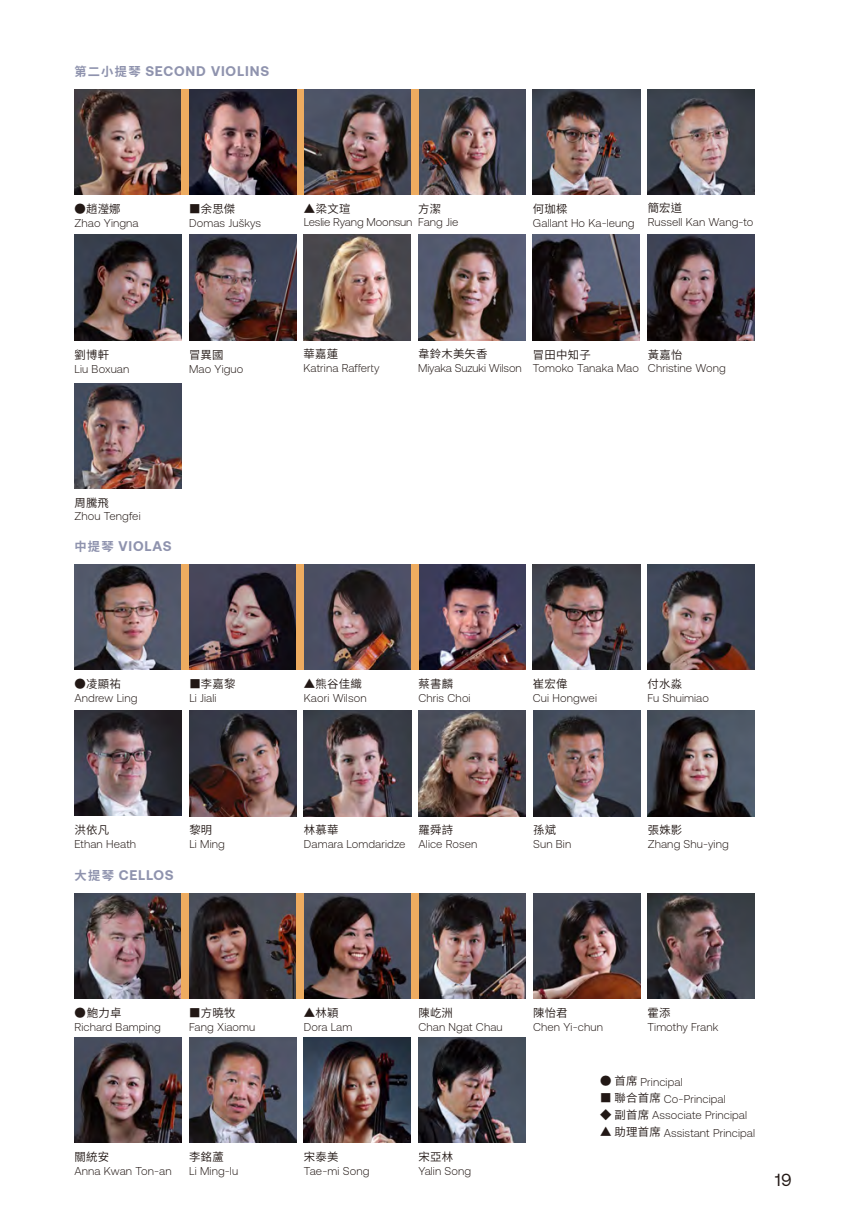
<style>
.page{position:relative;width:844px;height:1226px;background:#fff}
.page>*{position:absolute;margin:0;border:0;box-sizing:border-box;transform-origin:0 0}
.t1{font:17.5px "Aeonik";color:#221815}
.t2{font:700 14px "Aeonik";letter-spacing:.06em;color:#8f93ae}
.t3{font:300 11.38px "Aeonik";letter-spacing:.01em;color:#221815}
.t4{font:600 11.38px "Noto Sans CJ Ktc";letter-spacing:.02em;color:#221815}
.t5{font:300 11.38px "Aeonik";letter-spacing:-.01em;color:#221815}
.s1{font-family:"Noto Sans HK";font-size:12.25px}
.s2{font-family:"Noto Sans CJ Ktc";font-weight:600}
</style>
<div class="page">
<img style="left:74px;top:89px;width:107px;height:106px">
<img style="left:74px;top:383px;width:107px;height:105px">
<img style="left:303px;top:89px;width:107px;height:106px">
<img style="left:189px;top:235px;width:107px;height:105px">
<img style="left:418px;top:89px;width:107px;height:106px">
<img style="left:532px;top:89px;width:108px;height:106px">
<img style="left:647px;top:235px;width:107px;height:105px">
<img style="left:647px;top:89px;width:107px;height:105px">
<img style="left:303px;top:235px;width:107px;height:105px">
<img style="left:418px;top:235px;width:107px;height:105px">
<img style="left:532px;top:235px;width:107px;height:105px">
<img style="left:74px;top:564px;width:107px;height:105px">
<img style="left:304px;top:710px;width:107px;height:106px">
<img style="left:304px;top:564px;width:107px;height:105px">
<img style="left:189px;top:564px;width:107px;height:105px">
<img style="left:418px;top:710px;width:107px;height:106px">
<img style="left:532px;top:564px;width:108px;height:105px">
<img style="left:418px;top:564px;width:107px;height:105px">
<img style="left:533px;top:710px;width:107px;height:106px">
<img style="left:647px;top:564px;width:107px;height:105px">
<img style="left:647px;top:710px;width:107px;height:106px">
<img style="left:74px;top:710px;width:107px;height:105px">
<img style="left:189px;top:710px;width:107px;height:106px">
<div style="left:181px;top:564px;width:8px;height:105px;background:#eeac60"></div>
<div style="left:181px;top:89px;width:8px;height:106px;background:#eeac60"></div>
<div style="left:410px;top:89px;width:8px;height:106px;background:#eeac60"></div>
<div style="left:296px;top:89px;width:7px;height:106px;background:#eeac60"></div>
<div style="left:411px;top:564px;width:7px;height:105px;background:#eeac60"></div>
<div style="left:296px;top:564px;width:8px;height:105px;background:#eeac60"></div>
<img style="left:189px;top:893px;width:107px;height:105px">
<img style="left:75px;top:893px;width:107px;height:105px">
<img style="left:74px;top:1037px;width:108px;height:105px">
<img style="left:304px;top:893px;width:107px;height:105px">
<img style="left:189px;top:1037px;width:107px;height:105px">
<img style="left:418px;top:893px;width:107px;height:105px">
<img style="left:418px;top:1037px;width:107px;height:105px">
<img style="left:533px;top:893px;width:107px;height:105px">
<img style="left:647px;top:893px;width:107px;height:105px">
<img style="left:304px;top:1037px;width:107px;height:105px">
<div style="left:182px;top:893px;width:7px;height:105px;background:#eeac60"></div>
<div style="left:296px;top:893px;width:8px;height:105px;background:#eeac60"></div>
<div style="left:411px;top:893px;width:7px;height:105px;background:#eeac60"></div>
<img style="left:74px;top:235px;width:107px;height:105px">
<img style="left:189px;top:89px;width:107px;height:106px">
<p class="t2" style="left:74px;top:63px;width:196px"><span class="s1">第二小提琴</span> SECOND VIOLINS</p>
<p class="t4" style="left:74px;top:202px;width:48px">●趙瀅娜</p>
<p class="t3" style="left:74px;top:216px;width:66px">Zhao Yingna</p>
<p class="t4" style="left:74px;top:348px;width:36px">劉博軒</p>
<p class="t3" style="left:74px;top:362px;width:56px">Liu Boxuan</p>
<p class="t4" style="left:189px;top:202px;width:48px">■余思傑</p>
<p class="t3" style="left:189px;top:216px;width:73px">Domas Juškys</p>
<p class="t4" style="left:303px;top:202px;width:48px">▲梁文瑄</p>
<p class="t5" style="left:303px;top:216px;width:110px">Leslie Ryang Moonsun</p>
<p class="t4" style="left:418px;top:202px;width:24px">方潔</p>
<p class="t3" style="left:418px;top:216px;width:42px">Fang Jie</p>
<p class="t4" style="left:533px;top:202px;width:36px">何珈樑</p>
<p class="t3" style="left:533px;top:217px;width:103px">Gallant Ho Ka-leung</p>
<p class="t4" style="left:647px;top:201px;width:36px">簡宏道</p>
<p class="t3" style="left:647px;top:216px;width:107px">Russell Kan Wang-to</p>
<p class="t4" style="left:189px;top:348px;width:36px">冒異國</p>
<p class="t3" style="left:189px;top:362px;width:56px">Mao Yiguo</p>
<p class="t4" style="left:303px;top:348px;width:36px">華嘉蓮</p>
<p class="t3" style="left:303px;top:362px;width:77px">Katrina Rafferty</p>
<p class="t4" style="left:418px;top:348px;width:71px">韋鈴木美矢香</p>
<p class="t5" style="left:418px;top:362px;width:105px">Miyaka Suzuki Wilson</p>
<p class="t4" style="left:532px;top:348px;width:59px">冒田中知子</p>
<p class="t3" style="left:532px;top:362px;width:108px">Tomoko Tanaka Mao</p>
<p class="t4" style="left:647px;top:348px;width:36px">黃嘉怡</p>
<p class="t3" style="left:647px;top:362px;width:79px">Christine Wong</p>
<p class="t4" style="left:74px;top:496px;width:36px">周騰飛</p>
<p class="t3" style="left:74px;top:510px;width:68px">Zhou Tengfei</p>
<p class="t2" style="left:74px;top:538px;width:99px"><span class="s1">中提琴</span> VIOLAS</p>
<p class="t4" style="left:74px;top:677px;width:48px">●凌顯祐</p>
<p class="t3" style="left:74px;top:691px;width:64px">Andrew Ling</p>
<p class="t4" style="left:189px;top:677px;width:48px">■李嘉黎</p>
<p class="t3" style="left:189px;top:691px;width:29px">Li Jiali</p>
<p class="t4" style="left:74px;top:823px;width:36px">洪依凡</p>
<p class="t3" style="left:74px;top:838px;width:63px">Ethan Heath</p>
<p class="t2" style="left:75px;top:866px;width:101px"><span class="s1">大提琴</span> CELLOS</p>
<p class="t4" style="left:189px;top:823px;width:24px">黎明</p>
<p class="t3" style="left:189px;top:838px;width:37px">Li Ming</p>
<p class="t4" style="left:304px;top:677px;width:59px">▲熊谷佳織</p>
<p class="t3" style="left:304px;top:691px;width:64px">Kaori Wilson</p>
<p class="t4" style="left:418px;top:677px;width:36px">蔡書麟</p>
<p class="t3" style="left:418px;top:691px;width:54px">Chris Choi</p>
<p class="t4" style="left:304px;top:823px;width:36px">林慕華</p>
<p class="t3" style="left:304px;top:838px;width:103px">Damara Lomdaridze</p>
<p class="t4" style="left:418px;top:823px;width:36px">羅舜詩</p>
<p class="t3" style="left:418px;top:838px;width:60px">Alice Rosen</p>
<p class="t4" style="left:532px;top:677px;width:36px">崔宏偉</p>
<p class="t3" style="left:532px;top:691px;width:66px">Cui Hongwei</p>
<p class="t4" style="left:533px;top:823px;width:24px">孫斌</p>
<p class="t3" style="left:533px;top:838px;width:40px">Sun Bin</p>
<p class="t4" style="left:647px;top:677px;width:36px">付水淼</p>
<p class="t3" style="left:647px;top:691px;width:63px">Fu Shuimiao</p>
<p class="t4" style="left:647px;top:823px;width:36px">張姝影</p>
<p class="t3" style="left:647px;top:838px;width:82px">Zhang Shu-ying</p>
<p class="t4" style="left:74px;top:1006px;width:48px">●鮑力卓</p>
<p class="t3" style="left:74px;top:1020px;width:88px">Richard Bamping</p>
<p class="t4" style="left:189px;top:1006px;width:48px">■方曉牧</p>
<p class="t3" style="left:189px;top:1020px;width:68px">Fang Xiaomu</p>
<p class="t4" style="left:74px;top:1150px;width:36px">關統安</p>
<p class="t3" style="left:74px;top:1164px;width:99px">Anna Kwan Ton-an</p>
<p class="t4" style="left:189px;top:1150px;width:36px">李銘蘆</p>
<p class="t3" style="left:189px;top:1164px;width:50px">Li Ming-lu</p>
<p class="t4" style="left:304px;top:1006px;width:36px">▲林穎</p>
<p class="t3" style="left:304px;top:1020px;width:50px">Dora Lam</p>
<p class="t4" style="left:304px;top:1150px;width:36px">宋泰美</p>
<p class="t3" style="left:304px;top:1164px;width:67px">Tae-mi Song</p>
<p class="t4" style="left:418px;top:1006px;width:36px">陳屹洲</p>
<p class="t3" style="left:418px;top:1020px;width:86px">Chan Ngat Chau</p>
<p class="t4" style="left:418px;top:1150px;width:36px">宋亞林</p>
<p class="t3" style="left:418px;top:1164px;width:54px">Yalin Song</p>
<p class="t4" style="left:533px;top:1006px;width:36px">陳怡君</p>
<p class="t3" style="left:533px;top:1020px;width:71px">Chen Yi-chun</p>
<p class="t4" style="left:647px;top:1006px;width:24px">霍添</p>
<p class="t3" style="left:647px;top:1020px;width:72px">Timothy Frank</p>
<p class="t3" style="left:600px;top:1075px;width:84px"><span class="s2">● 首席</span> Principal</p>
<p class="t3" style="left:600px;top:1092px;width:127px"><span class="s2">■ 聯合首席</span> Co-Principal</p>
<p class="t3" style="left:600px;top:1108px;width:148px"><span class="s2">◆ 副首席</span> Associate Principal</p>
<p class="t3" style="left:600px;top:1126px;width:156px"><span class="s2">▲ 助理首席</span> Assistant Principal</p>
<h1 class="t1" style="left:775px;top:1170px;width:18px">19</h1>
</div>
